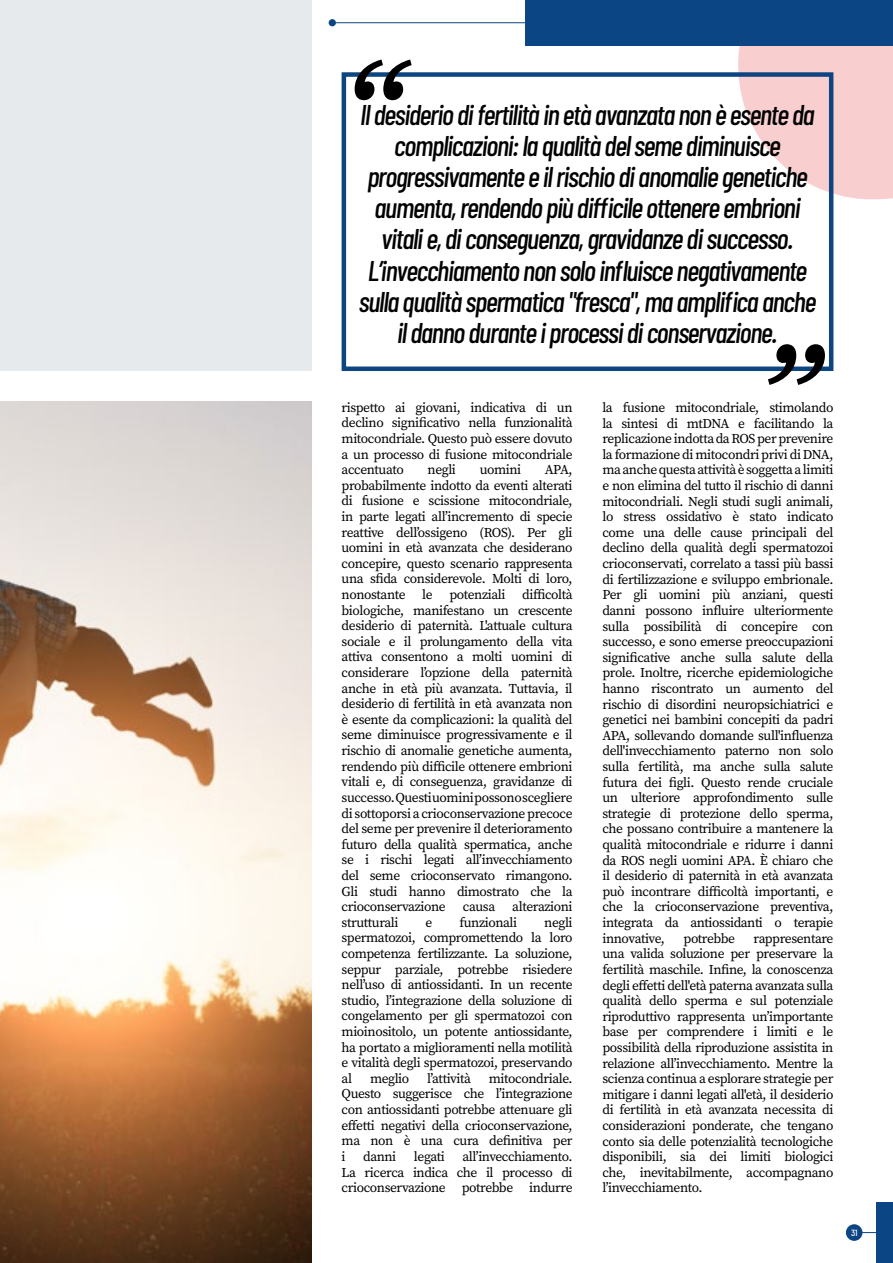
<style>
.page{position:relative;width:893px;height:1263px;background:#fff}
.page>*{position:absolute;margin:0;border:0;box-sizing:border-box;transform-origin:0 0}
.t1{font:italic 500 28.5px/31.2px "Barlow Condensed";letter-spacing:-.04em;color:#020203;text-align:center}
.t2{font:13.5px/15.6px "Source Serif Pro";letter-spacing:-.03em;color:#000;text-align:justify}
.t3{font:500 9px "Barlow Condensed";color:#fff}
</style>
<div class="page">
<svg style="left:734px;top:45px;width:159px;height:155px"></svg>
<div style="left:525px;top:0;width:368px;height:45px;background:#0c4583"></div>
<div style="left:876px;top:1202px;width:17px;height:61px;background:#0c4583"></div>
<hr style="left:332px;top:22px;width:281px;height:1px;background:#0c4583">
<div style="left:329px;top:19px;width:7px;height:7px;background:#0c4583;border-radius:50%"></div>
<hr style="left:854px;top:1232px;width:33px;height:1px;background:#0c4583">
<div style="left:846px;top:1224px;width:16px;height:17px;background:#0c4583;border-radius:50%"></div>
<div style="left:0;top:0;width:312px;height:371px;background:#e7eaed"></div>
<img style="left:0;top:402px;width:312px;height:861px">
<div style="left:342px;top:72px;width:491px;height:299px;border:4px solid #0d4581"></div>
<svg style="left:355px;top:60px;width:57px;height:40px"></svg>
<svg style="left:768px;top:344px;width:57px;height:41px"></svg>
<p class="t1" style="left:359px;top:98px;width:459px">Il desiderio di fertilità in età avanzata non è esente da complicazioni: la qualità del seme diminuisce progressivamente e il rischio di anomalie genetiche aumenta, rendendo più difficile ottenere embrioni vitali e, di conseguenza, gravidanze di successo.<br>L’invecchiamento non solo influisce negativamente sulla qualità spermatica "fresca", ma amplifica anche il danno durante i processi di conservazione.</p>
<p class="t2" style="left:342px;top:399px;width:233px">rispetto ai giovani, indicativa di un declino significativo nella funzionalità mitocondriale. Questo può essere dovuto a un processo di fusione mitocondriale accentuato</p>
<p class="t2" style="left:428px;top:462px;width:30px">negli</p>
<p class="t2" style="left:480px;top:462px;width:43px">uomini</p>
<p class="t2" style="left:342px;top:462px;width:233px;text-indent:203px">APA, probabilmente indotto da eventi alterati di fusione e scissione mitocondriale, in parte legati all’incremento di specie reattive dell’ossigeno (ROS). Per gli uomini in età avanzata che desiderano concepire, questo scenario rappresenta una sfida considerevole. Molti di loro, nonostante le potenziali difficoltà biologiche, manifestano un crescente desiderio di paternità. L'attuale cultura sociale e il prolungamento della vita attiva consentono a molti uomini di considerare l’opzione della paternità anche in età più avanzata. Tuttavia, il desiderio di fertilità in età avanzata non è esente da complicazioni: la qualità del seme diminuisce progressivamente e il rischio di anomalie genetiche aumenta, rendendo più difficile ottenere embrioni vitali e, di conseguenza, gravidanze di successo. Questi uomini possono scegliere di sottoporsi a crioconservazione precoce del seme per prevenire il deterioramento futuro della qualità spermatica, anche se i rischi legati all’invecchiamento del seme crioconservato rimangono.<br>Gli studi hanno dimostrato che la crioconservazione</p>
<p class="t2" style="left:463px;top:899px;width:34px">causa</p>
<p class="t2" style="left:512px;top:899px;width:62px">alterazioni</p>
<p class="t2" style="left:342px;top:914px;width:59px">strutturali</p>
<p class="t2" style="left:426px;top:914px;width:8px">e</p>
<p class="t2" style="left:460px;top:914px;width:59px">funzionali</p>
<p class="t2" style="left:342px;top:914px;width:233px;text-indent:203px">negli spermatozoi, compromettendo la loro competenza fertilizzante. La soluzione, seppur parziale, potrebbe risiedere nell’uso di antiossidanti. In un recente studio, l’integrazione della soluzione di congelamento per gli spermatozoi con mioinositolo, un potente antiossidante, ha portato a miglioramenti nella motilità e vitalità degli spermatozoi, preservando al</p>
<p class="t2" style="left:370px;top:1070px;width:41px">meglio</p>
<p class="t2" style="left:427px;top:1070px;width:45px">l’attività</p>
<p class="t2" style="left:342px;top:1070px;width:233px;text-indent:147px">mitocondriale.<br>Questo suggerisce che l’integrazione con antiossidanti potrebbe attenuare gli effetti negativi della crioconservazione, ma non è una cura definitiva per i</p>
<p class="t2" style="left:342px;top:1148px;width:233px;text-indent:121px">all’invecchiamento.<br>La ricerca indica che il processo di crioconservazione potrebbe indurre</p>
<p class="t2" style="left:363px;top:1148px;width:35px">danni</p>
<p class="t2" style="left:414px;top:1148px;width:32px">legati</p>
<p class="t2" style="left:602px;top:400px;width:233px">la fusione mitocondriale, stimolando la sintesi di mtDNA e facilitando la replicazione indotta da ROS per prevenire la formazione di mitocondri privi di DNA, ma anche questa attività è soggetta a limiti e non elimina del tutto il rischio di danni mitocondriali. Negli studi sugli animali, lo stress ossidativo è stato indicato come una delle cause principali del declino della qualità degli spermatozoi crioconservati, correlato a tassi più bassi di fertilizzazione e sviluppo embrionale.<br>Per gli uomini più anziani, questi danni possono influire ulteriormente sulla possibilità di concepire con successo, e sono emerse preoccupazioni significative anche sulla salute della prole. Inoltre, ricerche epidemiologiche hanno riscontrato un aumento del rischio di disordini neuropsichiatrici e genetici nei bambini concepiti da padri APA, sollevando domande sull'influenza dell'invecchiamento paterno non solo sulla fertilità, ma anche sulla salute futura dei figli. Questo rende cruciale un ulteriore approfondimento sulle strategie di protezione dello sperma, che possano contribuire a mantenere la qualità mitocondriale e ridurre i danni da ROS negli uomini APA. È chiaro che il desiderio di paternità in età avanzata può incontrare difficoltà importanti, e che la crioconservazione preventiva, integrata da antiossidanti o terapie innovative,</p>
<p class="t2" style="left:684px;top:930px;width:53px">potrebbe</p>
<p class="t2" style="left:602px;top:930px;width:233px;text-indent:151px">rappresentare una valida soluzione per preservare la fertilità maschile. Infine, la conoscenza degli effetti dell'età paterna avanzata sulla qualità dello sperma e sul potenziale riproduttivo rappresenta un’importante base per comprendere i limiti e le possibilità della riproduzione assistita in relazione all’invecchiamento. Mentre la scienza continua a esplorare strategie per mitigare i danni legati all'età, il desiderio di fertilità in età avanzata necessita di considerazioni ponderate, che tengano conto sia delle potenzialità tecnologiche disponibili, sia dei limiti biologici che, inevitabilmente, accompagnano l’invecchiamento.</p>
<p class="t3" style="left:851px;top:1227px;width:8px">31</p>
</div>
